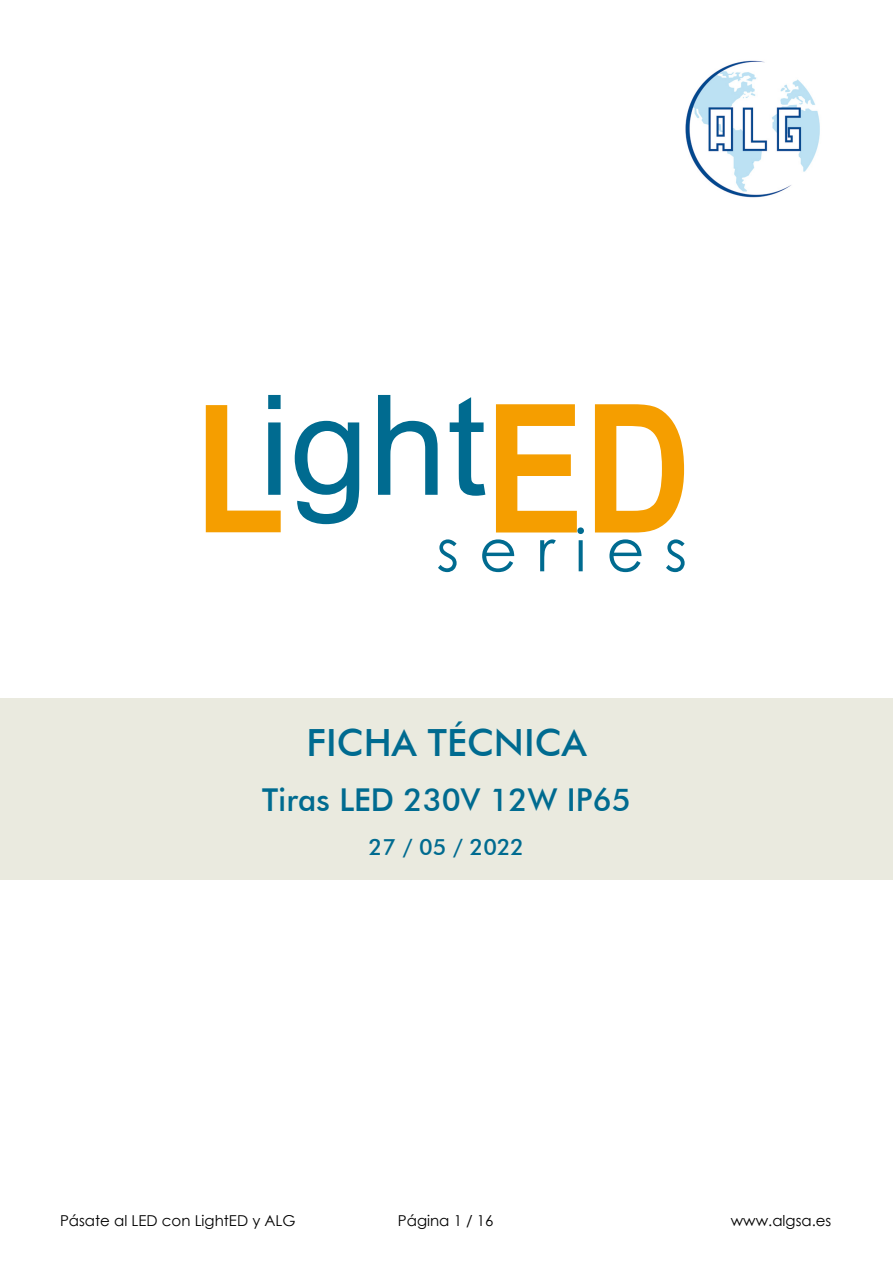
<style>
.page{position:relative;width:893px;height:1263px;background:#fff}
.page>*{position:absolute;margin:0;border:0;box-sizing:border-box;transform-origin:0 0}
.t1{font:58.5px "Century Gothic";letter-spacing:.34em;color:#006b90}
.t2{font:500 37.5px "Futura BT";color:#006b90}
.t3{font:500 31.5px "Futura BT";color:#006b90}
.t4{font:500 22.5px "Futura BT";color:#006b90}
.t5{font:15px "Century Gothic";color:#000}
</style>
<div class="page">
<img style="left:685px;top:60px;width:135px;height:138px">
<div style="left:0;top:698px;width:893px;height:181px;background:#eaeadf"></div>
<svg style="left:206px;top:395px;width:75px;height:137px"></svg>
<svg style="left:295px;top:421px;width:64px;height:103px"></svg>
<svg style="left:378px;top:395px;width:60px;height:100px"></svg>
<svg style="left:450px;top:397px;width:35px;height:99px"></svg>
<svg style="left:496px;top:404px;width:81px;height:128px"></svg>
<svg style="left:595px;top:404px;width:89px;height:128px"></svg>
<h1 class="t1" style="left:436px;top:509px;width:252px">series</h1>
<h2 class="t2" style="left:306px;top:720px;width:282px">FICHA TÉCNICA</h2>
<h3 class="t3" style="left:262px;top:781px;width:370px">Tiras LED 230V 12W IP65</h3>
<h3 class="t4" style="left:369px;top:833px;width:157px">27 / 05 / 2022</h3>
<p class="t5" style="left:60px;top:1210px;width:237px">Pásate al LED con LightED y ALG</p>
<p class="t5" style="left:398px;top:1210px;width:97px">Página 1 / 16</p>
<p class="t5" style="left:731px;top:1210px;width:102px">www.algsa.es</p>
</div>
